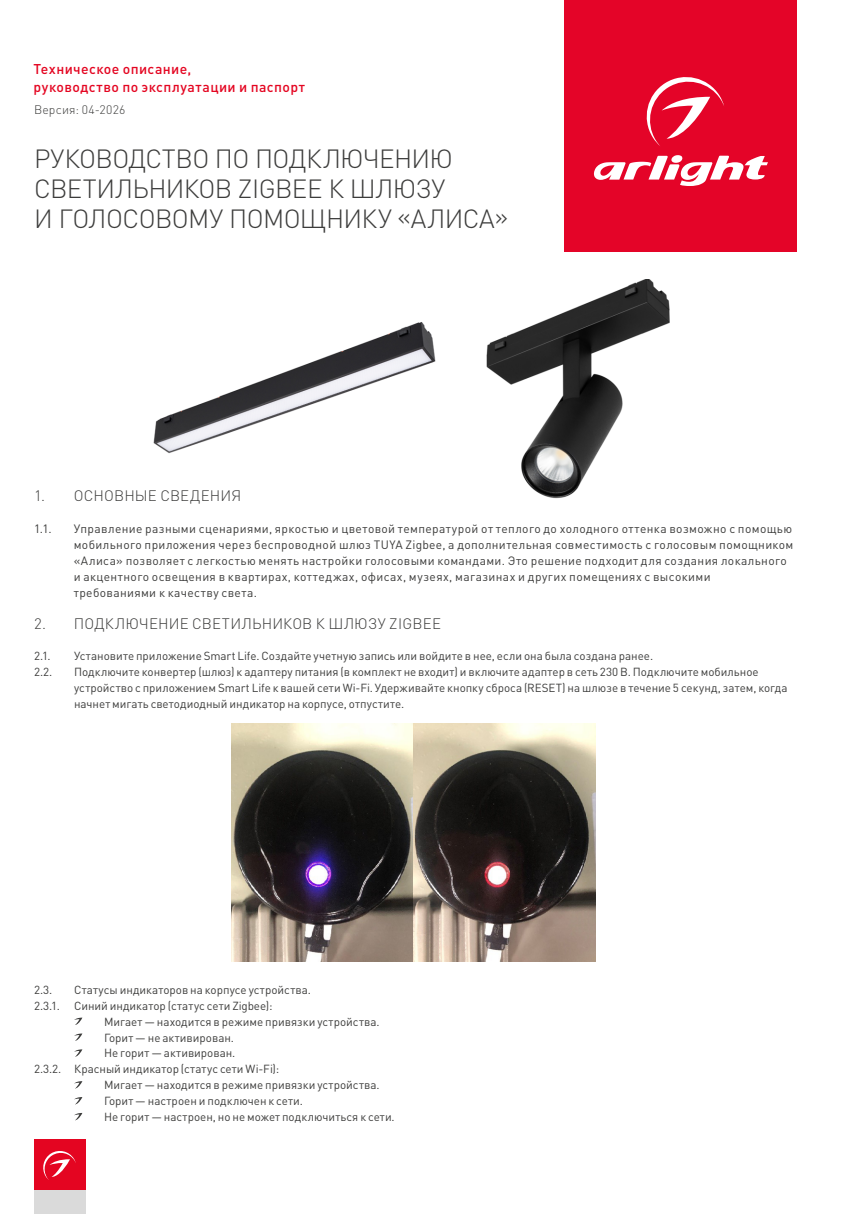
<style>
.page{position:relative;width:851px;height:1214px;background:#fff}
.page>*{position:absolute;margin:0;border:0;box-sizing:border-box;transform-origin:0 0}
.t1{font:300 26px/30px "DIN Pro";letter-spacing:-.025em;color:#3c3c3b}
.t2{font:300 15px "DIN Pro";letter-spacing:.01em;color:#3c3c3b}
.t3{font:500 14px/18px "DIN Pro";letter-spacing:.03em;color:#e40521}
.t4{font:300 12.2px "DIN Pro";letter-spacing:.015em;color:#3c3c3b}
.t5{font:12px/15.8px "DIN Pro";letter-spacing:.03em;color:#3c3c3b}
.t6{font:11.6px/15.8px "DIN Pro";color:#3c3c3b}
</style>
<div class="page">
<div style="left:564px;top:0;width:233px;height:251px;background:#e40428"></div>
<svg style="left:593px;top:155px;width:174px;height:31px"></svg>
<svg style="left:646px;top:77px;width:78px;height:69px"></svg>
<div style="left:34px;top:1139px;width:51px;height:51px;background:#e40521"></div>
<svg style="left:43px;top:1151px;width:33px;height:28px"></svg>
<div style="left:34px;top:1190px;width:51px;height:23px;background:#dadada"></div>
<svg style="left:74px;top:1017px;width:8px;height:7px"></svg>
<svg style="left:74px;top:1033px;width:8px;height:7px"></svg>
<svg style="left:74px;top:1049px;width:8px;height:7px"></svg>
<svg style="left:74px;top:1081px;width:8px;height:7px"></svg>
<svg style="left:74px;top:1097px;width:8px;height:7px"></svg>
<svg style="left:74px;top:1113px;width:8px;height:7px"></svg>
<img style="left:231px;top:723px;width:364px;height:238px">
<img style="left:486px;top:279px;width:183px;height:220px">
<img style="left:153px;top:322px;width:283px;height:132px">
<p class="t3" style="left:34px;top:60px;width:273px">Техническое описание,<br>руководство по эксплуатации и паспорт</p>
<p class="t4" style="left:34px;top:101px;width:93px">Версия: 04-2026</p>
<h1 class="t1" style="left:34px;top:143px;width:475px">РУКОВОДСТВО ПО ПОДКЛЮЧЕНИЮ<br>СВЕТИЛЬНИКОВ ZIGBEE К ШЛЮЗУ<br>И ГОЛОСОВОМУ ПОМОЩНИКУ «АЛИСА»</h1>
<p class="t2" style="left:34px;top:486px;width:209px">1. ОСНОВНЫЕ СВЕДЕНИЯ</p>
<p class="t5" style="left:34px;top:520px;width:19px">1.1.</p>
<p class="t5" style="left:74px;top:520px;width:721px">Управление разными сценариями, яркостью и цветовой температурой от теплого до холодного оттенка возможно с помощью мобильного приложения через беспроводной шлюз TUYA Zigbee, а дополнительная совместимость с голосовым помощником «Алиса» позволяет с легкостью менять настройки голосовыми командами. Это решение подходит для создания локального и акцентного освещения в квартирах, коттеджах, офисах, музеях, магазинах и других помещениях с высокими требованиями к качеству света.</p>
<p class="t2" style="left:34px;top:613px;width:408px">2. ПОДКЛЮЧЕНИЕ СВЕТИЛЬНИКОВ К ШЛЮЗУ ZIGBEE</p>
<p class="t6" style="left:34px;top:647px;width:18px">2.1.</p>
<p class="t6" style="left:74px;top:647px;width:580px">Установите приложение Smart Life. Создайте учетную запись или войдите в нее, если она была создана ранее.</p>
<p class="t6" style="left:34px;top:663px;width:20px">2.2.</p>
<p class="t6" style="left:74px;top:663px;width:715px">Подключите конвертер (шлюз) к адаптеру питания (в комплект не входит) и включите адаптер в сеть 230 В. Подключите мобильное устройство с приложением Smart Life к вашей сети Wi-Fi. Удерживайте кнопку сброса (RESET) на шлюзе в течение 5 секунд, затем, когда начнет мигать светодиодный индикатор на корпусе, отпустите.</p>
<p class="t6" style="left:34px;top:981px;width:20px">2.3.</p>
<p class="t6" style="left:74px;top:981px;width:238px">Статусы индикаторов на корпусе устройства.</p>
<p class="t6" style="left:34px;top:997px;width:240px">2.3.1. Синий индикатор (статус сети Zigbee):</p>
<p class="t6" style="left:104px;top:1012px;width:277px">Мигает — находится в режиме привязки устройства.</p>
<p class="t6" style="left:104px;top:1028px;width:131px">Горит — не активирован.</p>
<p class="t6" style="left:104px;top:1044px;width:133px">Не горит — активирован.</p>
<p class="t6" style="left:34px;top:1060px;width:247px">2.3.2. Красный индикатор (статус сети Wi-Fi):</p>
<p class="t6" style="left:104px;top:1076px;width:277px">Мигает — находится в режиме привязки устройства.</p>
<p class="t6" style="left:104px;top:1092px;width:200px">Горит — настроен и подключен к сети.</p>
<p class="t6" style="left:104px;top:1108px;width:292px">Не горит — настроен, но не может подключиться к сети.</p>
</div>
